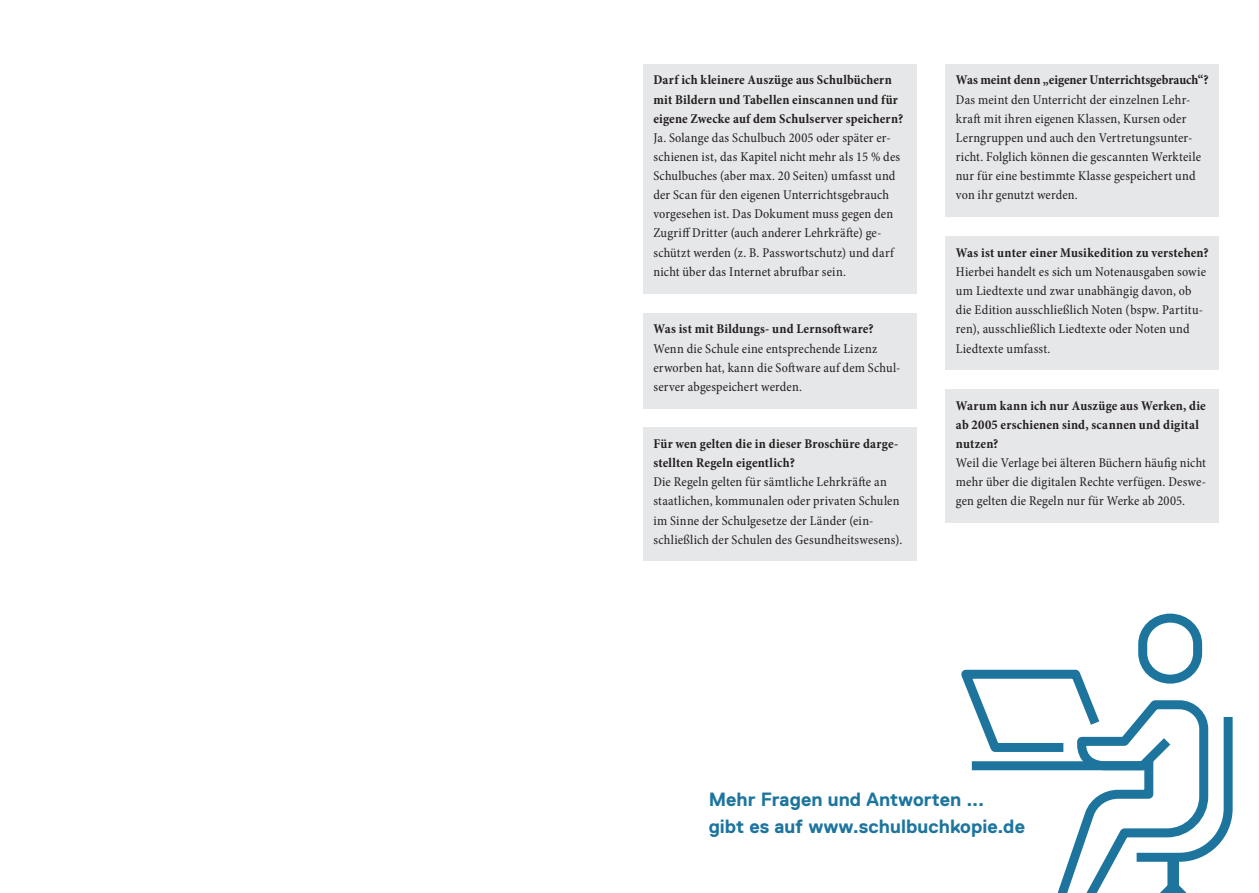
<style>
.page{position:relative;width:1259px;height:893px;background:#fff}
.page>*{position:absolute;margin:0;border:0;box-sizing:border-box;transform-origin:0 0}
.t1{font:700 19.2px/27.2px "Replica Pro";color:#1d759e}
.t2{font:condensed 13.5px/19.2px "Minion Pro";letter-spacing:.01em;color:#231f20}
.t3{font:700 condensed 13.5px/19.2px "Minion Pro";letter-spacing:.01em;color:#231f20}
</style>
<div class="page">
<div style="left:1138px;top:614px;width:64px;height:70px;border:9px solid #1d759e;border-radius:27px"></div>
<svg style="left:961px;top:665px;width:272px;height:228px"></svg>
<div style="left:643px;top:64px;width:273px;height:229px;background:#e6e7e9"></div>
<div style="left:643px;top:313px;width:273px;height:95px;background:#e6e7e9"></div>
<div style="left:643px;top:428px;width:273px;height:133px;background:#e6e7e9"></div>
<div style="left:945px;top:64px;width:274px;height:153px;background:#e6e7e9"></div>
<div style="left:945px;top:236px;width:274px;height:134px;background:#e6e7e9"></div>
<div style="left:945px;top:389px;width:274px;height:134px;background:#e6e7e9"></div>
<p class="t3" style="left:653px;top:70px;width:251px">Darf ich kleinere Auszüge aus Schulbüchern mit Bildern und Tabellen einscannen und für eigene Zwecke auf dem Schulserver speichern?</p>
<p class="t2" style="left:653px;top:128px;width:248px">Ja. Solange das Schulbuch 2005 oder später er&shy;schienen ist, das Kapitel nicht mehr als 15 % des Schulbuches (aber max. 20 Seiten) umfasst und der Scan für den eigenen Unterrichtsgebrauch vorgesehen ist. Das Dokument muss gegen den Zugriff Dritter (auch anderer Lehrkräfte) ge&shy;schützt werden (z. B. Passwortschutz) und darf nicht über das Internet abrufbar sein.</p>
<p class="t3" style="left:653px;top:319px;width:222px">Was ist mit Bildungs- und Lernsoftware?</p>
<p class="t2" style="left:653px;top:339px;width:247px">Wenn die Schule eine entsprechende Lizenz erworben hat, kann die Software auf dem Schul&shy;server abgespeichert werden.</p>
<p class="t3" style="left:653px;top:434px;width:246px">Für wen gelten die in dieser Broschüre darge&shy;stellten Regeln eigentlich?</p>
<p class="t2" style="left:653px;top:473px;width:250px">Die Regeln gelten für sämtliche Lehrkräfte an staatlichen, kommunalen oder privaten Schulen im Sinne der Schulgesetze der Länder (ein&shy;schließlich der Schulen des Gesundheitswesens).</p>
<p class="t3" style="left:956px;top:70px;width:254px">Was meint denn „eigener Unterrichtsgebrauch“?</p>
<p class="t2" style="left:956px;top:90px;width:247px">Das meint den Unterricht der einzelnen Lehr&shy;kraft mit ihren eigenen Klassen, Kursen oder Lerngruppen und auch den Vertretungsunter&shy;richt. Folglich können die gescannten Werkteile nur für eine bestimmte Klasse gespeichert und von ihr genutzt werden.</p>
<p class="t3" style="left:956px;top:243px;width:254px">Was ist unter einer Musikedition zu verstehen?</p>
<p class="t2" style="left:956px;top:262px;width:251px">Hierbei handelt es sich um Notenausgaben sowie um Liedtexte und zwar unabhängig davon, ob die Edition ausschließlich Noten (bspw. Partitu&shy;ren), ausschließlich Liedtexte oder Noten und Liedtexte umfasst.</p>
<p class="t3" style="left:956px;top:396px;width:251px">Warum kann ich nur Auszüge aus Werken, die ab 2005 erschienen sind, scannen und digital nutzen?</p>
<p class="t2" style="left:956px;top:453px;width:252px;text-align:justify">Weil die Verlage bei älteren Büchern häufig nicht mehr über die digitalen Rechte verfügen. Deswe&shy;gen gelten die Regeln nur für Werke ab 2005.</p>
<h1 class="t1" style="left:708px;top:786px;width:318px">Mehr Fragen und Antworten ...<br>gibt es auf www.schulbuchkopie.de</h1>
</div>
